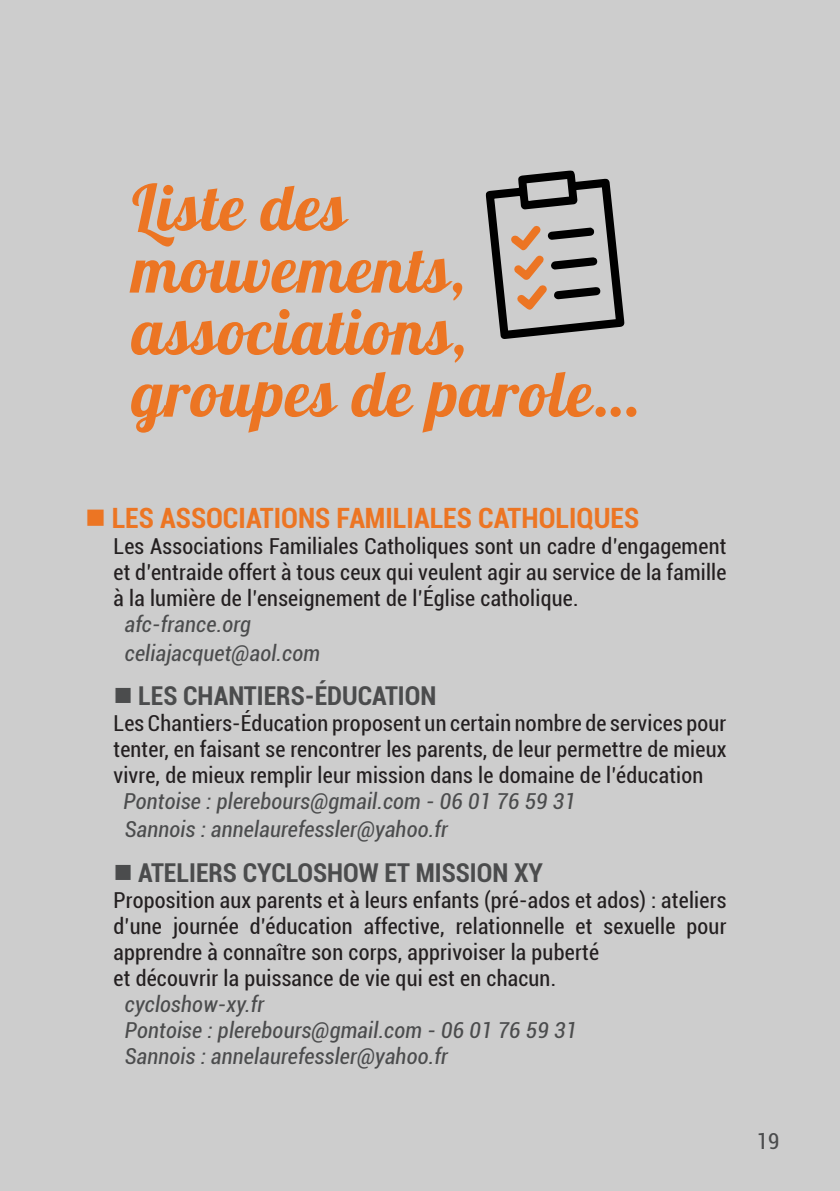
<style>
.page{position:relative;width:840px;height:1191px;background:#fff}
.page>*{position:absolute;margin:0;border:0;box-sizing:border-box;transform-origin:0 0}
.t1{font:64px/62px "Lobster 1.4";letter-spacing:.02em;color:#ec7523}
.t2{font:700 condensed 28px "Roboto";color:#ec7523}
.t3{font:700 condensed 26px "Roboto";color:#4b4c4d}
.t4{font:condensed 22px/26px "Roboto";letter-spacing:.01em;color:#231f20;text-align:justify}
.t5{font:italic condensed 22px "Roboto";letter-spacing:.01em;color:#4b4c4d}
.t6{font:condensed 22px "Roboto";color:#4b4c4d}
</style>
<div class="page">
<div style="left:0;top:0;width:839px;height:1191px;background:#cdcdcd"></div>
<svg style="left:485px;top:171px;width:139px;height:168px"></svg>
<p class="t1" style="left:132px;top:175px;width:336px">Liste des mouvements, associations,</p>
<p class="t1" style="left:132px;top:362px;width:507px">groupes de parole…</p>
<p class="t2" style="left:85px;top:498px;width:555px">■ LES ASSOCIATIONS FAMILIALES CATHOLIQUES</p>
<p class="t4" style="left:113px;top:532px;width:614px">Les Associations Familiales Catholiques sont un cadre d’engagement et d’entraide offert à tous ceux qui veulent agir au service de la famille à la lumière de l’enseignement de l’Église catholique.</p>
<p class="t5" style="left:125px;top:608px;width:128px">afc-france.org</p>
<p class="t5" style="left:125px;top:637px;width:197px">celiajacquet@aol.com</p>
<p class="t3" style="left:113px;top:677px;width:324px">■ LES CHANTIERS-ÉDUCATION</p>
<p class="t4" style="left:113px;top:709px;width:614px">Les Chantiers-Éducation proposent un certain nombre de services pour tenter, en faisant se rencontrer les parents, de leur permettre de mieux vivre, de mieux remplir leur mission dans le domaine de l’éducation</p>
<p class="t5" style="left:123px;top:785px;width:453px">Pontoise : plerebours@gmail.com - 06 01 76 59 31</p>
<p class="t5" style="left:125px;top:814px;width:324px">Sannois : annelaurefessler@yahoo.fr</p>
<p class="t3" style="left:113px;top:854px;width:431px">■ ATELIERS CYCLOSHOW ET MISSION XY</p>
<p class="t4" style="left:113px;top:886px;width:614px">Proposition aux parents et à leurs enfants (pré-ados et ados) : ateliers d’une journée d’éducation affective, relationnelle et sexuelle pour apprendre à connaître son corps, apprivoiser la puberté</p>
<p class="t4" style="left:113px;top:964px;width:444px">et découvrir la puissance de vie qui est en chacun.</p>
<p class="t5" style="left:125px;top:988px;width:141px">cycloshow-xy.fr</p>
<p class="t5" style="left:125px;top:1014px;width:453px">Pontoise : plerebours@gmail.com - 06 01 76 59 31</p>
<p class="t5" style="left:125px;top:1040px;width:324px">Sannois : annelaurefessler@yahoo.fr</p>
<p class="t6" style="left:756px;top:1125px;width:24px">19</p>
</div>
